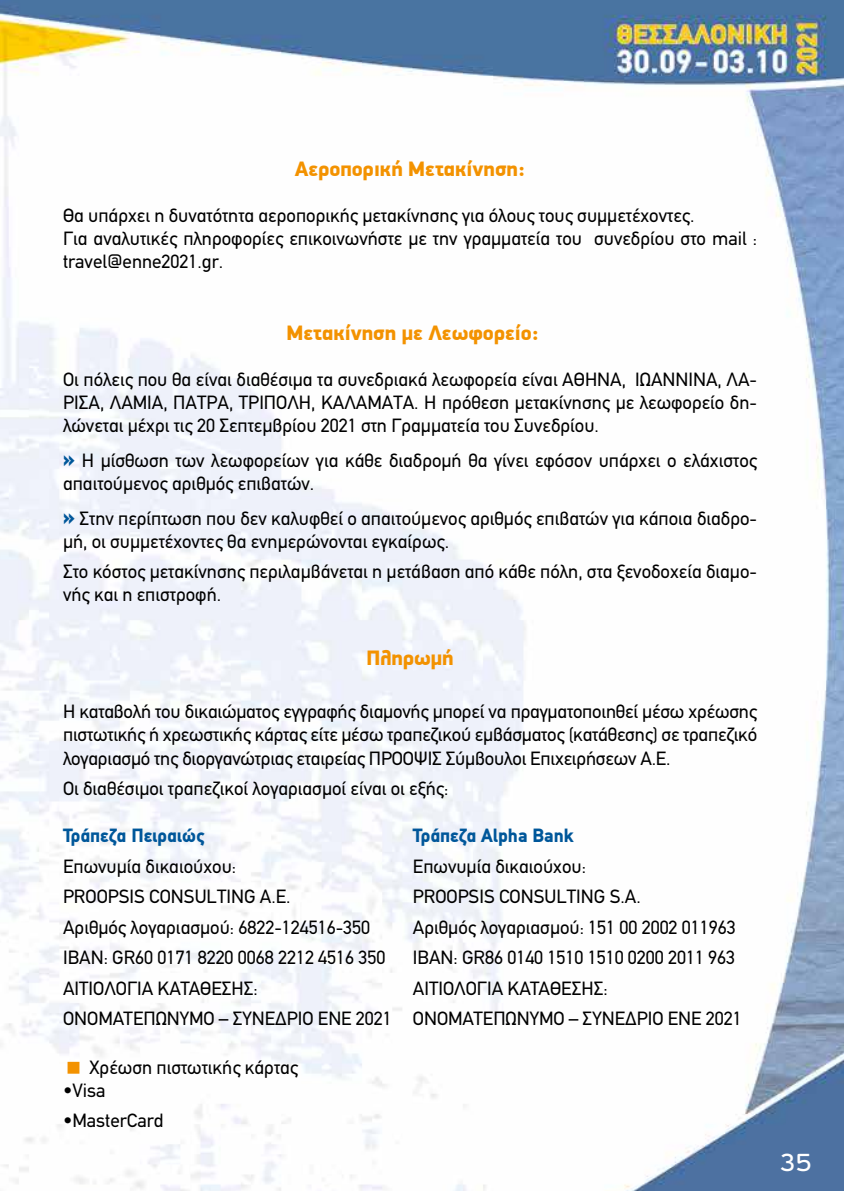
<style>
.page{position:relative;width:844px;height:1191px;background:#fff}
.page>*{position:absolute;margin:0;border:0;box-sizing:border-box;transform-origin:0 0}
.t1{font:24.5px "PF Traffic";color:#fff}
.t2{font:900 21px "PF Din Display Pro";color:#f39200}
.t3{font:19.25px/30.6px "PF Din Text";color:#000}
.t4{font:900 19.25px "PF Din Text";color:#00579a}
.s1{font-weight:900;font-size:22.75px;color:#00579a}
</style>
<div class="page">
<img style="left:0;top:0;width:843px;height:1191px">
<svg style="left:68px;top:1061px;width:11px;height:12px"></svg>
<p class="t2" style="left:295px;top:156px;width:232px">Αεροπορική Μετακίνηση:</p>
<p class="t3" style="left:63px;top:204px;width:695px;line-height:23.1px">Θα υπάρχει η δυνατότητα αεροπορικής μετακίνησης για όλους τους συμμετέχοντες.<br>Για αναλυτικές πληροφορίες επικοινωνήστε με την γραμματεία του συνεδρίου στο mail : travel@enne2021.gr.</p>
<p class="t2" style="left:286px;top:320px;width:254px">Μετακίνηση με Λεωφορείο:</p>
<p class="t3" style="left:63px;top:368px;width:695px;line-height:23.1px;text-align:justify">Οι πόλεις που θα είναι διαθέσιμα τα συνεδριακά λεωφορεία είναι ΑΘΗΝΑ, ΙΩΑΝΝΙΝΑ, ΛΑ-ΡΙΣΑ, ΛΑΜΙΑ, ΠΑΤΡΑ, ΤΡΙΠΟΛΗ, ΚΑΛΑΜΑΤΑ. Η πρόθεση μετακίνησης με λεωφορείο δη&shy;λώνεται μέχρι τις 20 Σεπτεμβρίου 2021 στη Γραμματεία του Συνεδρίου.</p>
<p class="t3" style="left:63px;top:449px;width:695px;line-height:23.1px"><span class="s1">»</span> Η μίσθωση των λεωφορείων για κάθε διαδρομή θα γίνει εφόσον υπάρχει ο ελάχιστος απαιτούμενος αριθμός επιβατών.</p>
<p class="t3" style="left:63px;top:506px;width:695px;line-height:23.1px"><span class="s1">»</span> Στην περίπτωση που δεν καλυφθεί ο απαιτούμενος αριθμός επιβατών για κάποια διαδρο&shy;μή, οι συμμετέχοντες θα ενημερώνονται εγκαίρως.</p>
<p class="t3" style="left:63px;top:560px;width:695px;line-height:23.1px">Στο κόστος μετακίνησης περιλαμβάνεται η μετάβαση από κάθε πόλη, στα ξενοδοχεία διαμο&shy;νής και η επιστροφή.</p>
<p class="t2" style="left:366px;top:644px;width:89px">Πληρωμή</p>
<p class="t3" style="left:63px;top:700px;width:695px;line-height:23.1px;text-align:justify">Η καταβολή του δικαιώματος εγγραφής διαμονής μπορεί να πραγματοποιηθεί μέσω χρέωσης πιστωτικής ή χρεωστικής κάρτας είτε μέσω τραπεζικού εμβάσματος (κατάθεσης) σε τραπεζικό λογαριασμό της διοργανώτριας εταιρείας ΠΡΟΟΨΙΣ Σύμβουλοι Επιχειρήσεων Α.Ε.</p>
<p class="t3" style="left:63px;top:773px;width:386px">Οι διαθέσιμοι τραπεζικοί λογαριασμοί είναι οι εξής:</p>
<p class="t4" style="left:63px;top:823px;width:143px">Τράπεζα Πειραιώς</p>
<p class="t3" style="left:63px;top:850px;width:330px">Επωνυμία δικαιούχου:<br>PROOPSIS CONSULTING A.E.<br>Αριθμός λογαριασμού: 6822-124516-350<br>IBAN: GR60 0171 8220 0068 2212 4516 350<br>ΑΙΤΙΟΛΟΓΙΑ ΚΑΤΑΘΕΣΗΣ:<br>ΟΝΟΜΑΤΕΠΩΝΥΜΟ – ΣΥΝΕΔΡΙΟ ΕΝΕ 2021</p>
<p class="t4" style="left:413px;top:824px;width:162px">Τράπεζα Alpha Bank</p>
<p class="t3" style="left:413px;top:850px;width:330px">Επωνυμία δικαιούχου:<br>PROOPSIS CONSULTING S.A.<br>Αριθμός λογαριασμού: 151 00 2002 011963<br>IBAN: GR86 0140 1510 1510 0200 2011 963<br>ΑΙΤΙΟΛΟΓΙΑ ΚΑΤΑΘΕΣΗΣ:<br>ΟΝΟΜΑΤΕΠΩΝΥΜΟ – ΣΥΝΕΔΡΙΟ ΕΝΕ 2021</p>
<p class="t3" style="left:89px;top:1052px;width:210px">Χρέωση πιστωτικής κάρτας</p>
<p class="t3" style="left:63px;top:1075px;width:44px">•Visa</p>
<p class="t3" style="left:63px;top:1105px;width:102px">•MasterCard</p>
<p class="t1" style="left:780px;top:1147px;width:32px">35</p>
</div>
